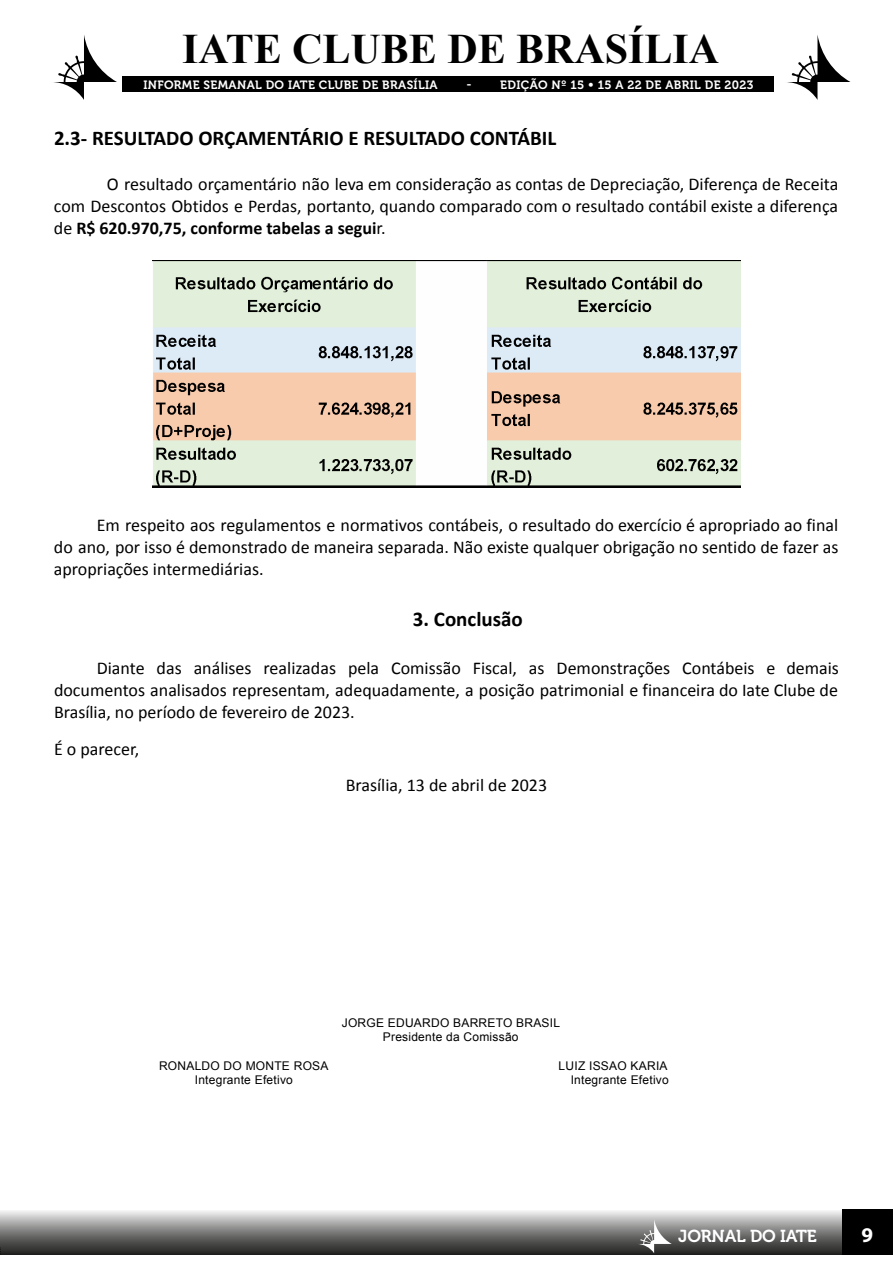
<style>
.page{position:relative;width:893px;height:1263px;background:#fff}
.page>*{position:absolute;margin:0;border:0;box-sizing:border-box;transform-origin:0 0}
.t1{font:700 42px "Times New Roman";color:#000}
.t2{font:700 21px "Calibri";color:#000}
.t3{font:700 21px "Myriad Pro";color:#fff}
.t4{font:18px/22px "Calibri";color:#000;text-align:justify}
.t5{font:17.25px "Museo 700";letter-spacing:-.01em;color:#fff}
.t6{font:12px/14.4px "Arial";letter-spacing:.02em;color:#000;text-align:center}
.t7{font:12px "Museo 700";letter-spacing:.03em;color:#fff}
.s1{font-weight:700}
</style>
<div class="page">
<svg style="left:787px;top:35px;width:63px;height:65px"></svg>
<svg style="left:53px;top:35px;width:64px;height:65px"></svg>
<div style="left:122px;top:77px;width:652px;height:15px;background:#000"></div>
<div style="left:0;top:1210px;width:893px;height:45px;background:linear-gradient(to bottom,#eaebea,#151513)"></div>
<svg style="left:621px;top:1210px;width:189px;height:43px"></svg>
<div style="left:842px;top:1209px;width:51px;height:46px;background:#000"></div>
<img style="left:153px;top:260px;width:587px;height:228px">
<h1 class="t1" style="left:182px;top:20px;width:539px">IATE CLUBE DE BRASÍLIA</h1>
<p class="t7" style="left:143px;top:78px;width:296px">INFORME SEMANAL DO IATE CLUBE DE BRASÍLIA</p>
<p class="t7" style="left:466px;top:78px;width:289px">- EDIÇÃO Nº 15 • 15 A 22 DE ABRIL DE 2023</p>
<p class="t2" style="left:54px;top:127px;width:504px">2.3- RESULTADO ORÇAMENTÁRIO E RESULTADO CONTÁBIL</p>
<p class="t4" style="left:54px;top:173px;width:786px;text-indent:53px">O resultado orçamentário não leva em consideração as contas de Depreciação, Diferença de Receita com Descontos Obtidos e Perdas, portanto, quando comparado com o resultado contábil existe a diferença de <span class="s1">R$ 620.970,75, conforme tabelas a segui</span>r.</p>
<p class="t4" style="left:54px;top:514px;width:786px;text-indent:43px">Em respeito aos regulamentos e normativos contábeis, o resultado do exercício é apropriado ao final do ano, por isso é demonstrado de maneira separada. Não existe qualquer obrigação no sentido de fazer as apropriações intermediárias.</p>
<p class="t2" style="left:413px;top:608px;width:111px">3. Conclusão</p>
<p class="t4" style="left:54px;top:657px;width:786px;text-indent:43px">Diante das análises realizadas pela Comissão Fiscal, as Demonstrações Contábeis e demais documentos analisados representam, adequadamente, a posição patrimonial e financeira do Iate Clube de Brasília, no período de fevereiro de 2023.</p>
<p class="t4" style="left:54px;top:738px;width:87px">É o parecer,</p>
<p class="t4" style="left:346px;top:774px;width:203px">Brasília, 13 de abril de 2023</p>
<p class="t6" style="left:342px;top:1015px;width:220px">JORGE EDUARDO BARRETO BRASIL<br>Presidente da Comissão</p>
<p class="t6" style="left:159px;top:1059px;width:171px">RONALDO DO MONTE ROSA</p>
<p class="t6" style="left:559px;top:1059px;width:110px">LUIZ ISSAO KARIA</p>
<p class="t6" style="left:195px;top:1073px;width:100px">Integrante Efetivo</p>
<p class="t6" style="left:571px;top:1073px;width:100px">Integrante Efetivo</p>
<p class="t5" style="left:678px;top:1226px;width:140px">JORNAL DO IATE</p>
<p class="t3" style="left:862px;top:1222px;width:13px">9</p>
</div>
